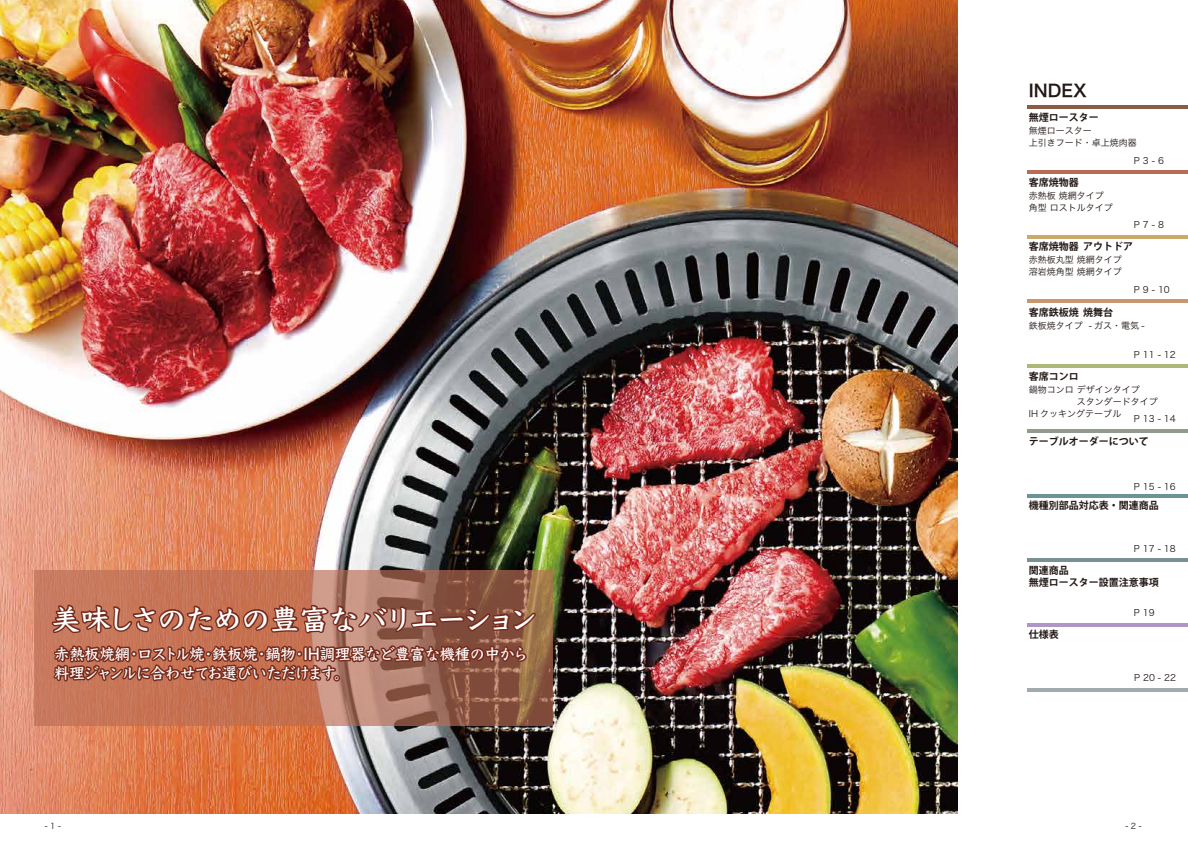
<style>
.page{position:relative;width:1188px;height:851px;background:#fff}
.page>*{position:absolute;margin:0;border:0;box-sizing:border-box;transform-origin:0 0}
.t1{font:700 28.6px "Yu Kyo";letter-spacing:-.075em;color:#fff;scale:1.04 1}
.t2{font:17px "Hira Kaku Pro N W6";color:#221815}
.t3{font:700 15.8px/19px "Yu Kyo";letter-spacing:-.02em;color:#fff;scale:.96 1}
.t4{font:700 10px/12px "Koz Go Pro";color:#221815}
.t5{font:9px/12px "Hira Kaku Pro N W3";color:#221815}
.t6{font:8px "Hira Kaku Pro N W3";color:#221815}
.s1{font-family:"Hira Kaku Pro N W3";font-weight:400;font-size:9px}
</style>
<div class="page">
<img style="left:0;top:0;width:957px;height:813px">
<svg style="left:1027px;top:494px;width:161px;height:3px"></svg>
<hr style="left:1027px;top:558px;width:161px;height:4px;background:#7a9092">
<svg style="left:1027px;top:688px;width:161px;height:3px"></svg>
<hr style="left:1027px;top:623px;width:161px;height:3px;background:#b096c5">
<hr style="left:1027px;top:299px;width:161px;height:4px;background:#ca9670">
<hr style="left:1027px;top:364px;width:161px;height:4px;background:#adb776">
<hr style="left:1027px;top:429px;width:161px;height:3px;background:#909a8d">
<hr style="left:1027px;top:105px;width:161px;height:4px;background:#8b5b46">
<hr style="left:1027px;top:170px;width:161px;height:4px;background:#ba6d54">
<hr style="left:1027px;top:235px;width:161px;height:3px;background:#cca86b">
<svg style="left:34px;top:570px;width:519px;height:156px;background:#a86e4f"></svg>
<img style="left:44px;top:388px;width:493px;height:426px">
<h2 class="t2" style="left:1029px;top:75px;width:60px">INDEX</h2>
<p class="t4" style="left:1029px;top:112px;width:71px">無煙ロースター</p>
<p class="t5" style="left:1029px;top:124px;width:109px">無煙ロースター<br>上引きフード・卓上焼肉器</p>
<p class="t4" style="left:1029px;top:176px;width:51px">客席焼物器</p>
<p class="t5" style="left:1029px;top:189px;width:85px">赤熱板 焼網タイプ角型 ロストルタイプ</p>
<p class="t5" style="left:1134px;top:154px;width:31px">P 3 - 6</p>
<p class="t5" style="left:1134px;top:218px;width:31px">P 7 - 8</p>
<p class="t4" style="left:1029px;top:241px;width:106px">客席焼物器 アウトドア</p>
<p class="t5" style="left:1029px;top:253px;width:94px">赤熱板丸型 焼網タイプ溶岩焼角型 焼網タイプ</p>
<p class="t5" style="left:1134px;top:283px;width:37px">P 9 - 10</p>
<p class="t4" style="left:1029px;top:306px;width:86px">客席鉄板焼 焼舞台</p>
<p class="t5" style="left:1029px;top:319px;width:117px">鉄板焼タイプ - ガス・電気 -</p>
<p class="t5" style="left:1134px;top:348px;width:43px">P 11 - 12</p>
<p class="t4" style="left:1029px;top:371px;width:51px">客席コンロ</p>
<p class="t5" style="left:1029px;top:383px;width:112px">鍋物コンロ デザインタイプ</p>
<p class="t5" style="left:1077px;top:395px;width:82px">スタンダードタイプ</p>
<p class="t5" style="left:1029px;top:407px;width:94px">IH クッキングテーブル</p>
<p class="t4" style="left:1029px;top:435px;width:130px">テーブルオーダーについて<span class="s1">　</span></p>
<p class="t5" style="left:1134px;top:412px;width:43px">P 13 - 14</p>
<p class="t5" style="left:1134px;top:480px;width:43px">P 15 - 16</p>
<p class="t4" style="left:1029px;top:500px;width:131px">機種別部品対応表・関連商品</p>
<p class="t5" style="left:1134px;top:542px;width:43px">P 17 - 18</p>
<h1 class="t1" style="left:51px;top:598px;width:470px">美味しさのための豊富なバリエーション</h1>
<h3 class="t3" style="left:54px;top:644px;width:495px">赤熱板焼網・ロストル焼・鉄板焼・鍋物・IH調理器など豊富な機種の中から料理ジャンルに合わせてお選びいただけます。</h3>
<p class="t4" style="left:1029px;top:564px;width:131px">関連商品<br>無煙ロースター設置注意事項</p>
<p class="t4" style="left:1029px;top:629px;width:31px">仕様表</p>
<p class="t5" style="left:1134px;top:606px;width:22px">P 19</p>
<p class="t5" style="left:1134px;top:670px;width:43px">P 20 - 22</p>
<p class="t6" style="left:45px;top:819px;width:18px">- 1 -</p>
<p class="t6" style="left:1125px;top:819px;width:18px">- 2 -</p>
</div>
